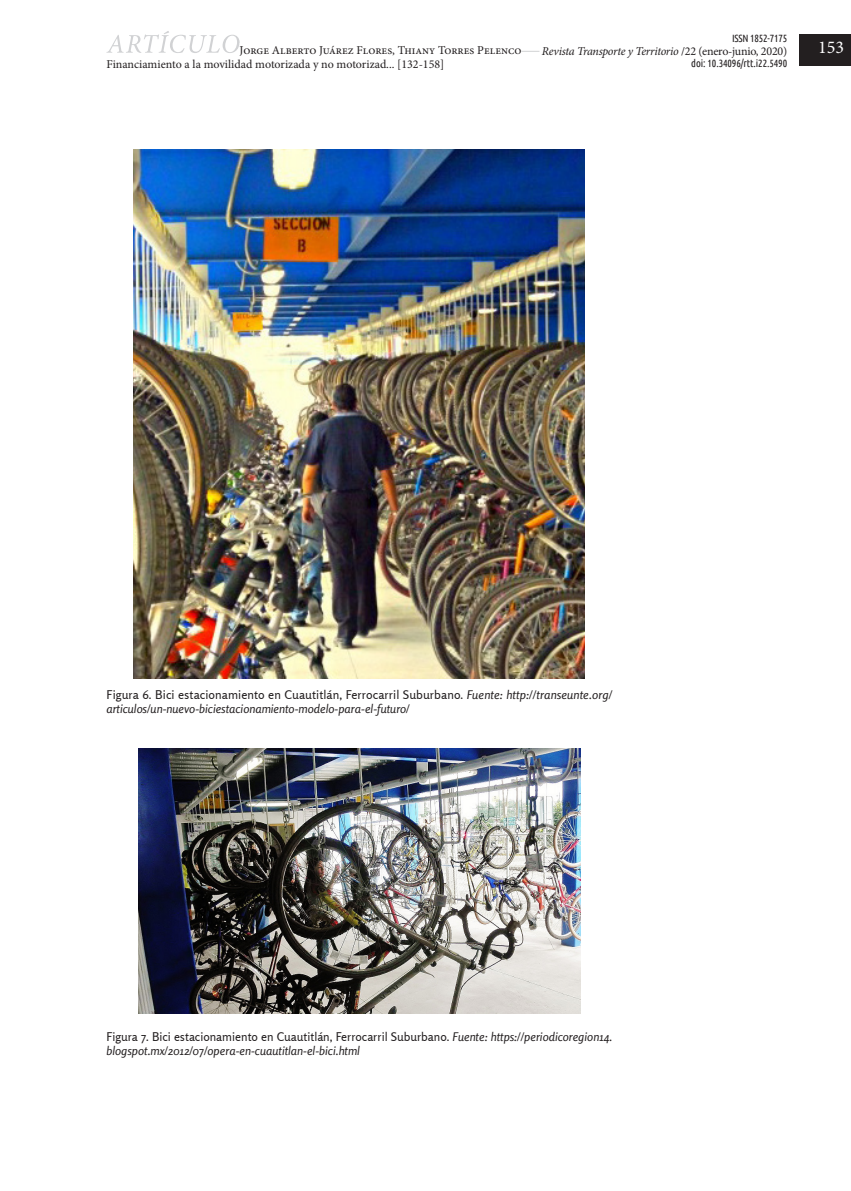
<style>
.page{position:relative;width:851px;height:1191px;background:#fff}
.page>*{position:absolute;margin:0;border:0;box-sizing:border-box;transform-origin:0 0}
.t1{font:18px "Minion Pro";color:#fff}
.imagen-epigrafe{font:italic 12px/13.5px "Rosario";color:#231f20}
.t2{font:12px "Minion Pro";color:#231f20}
.t3{font:italic 12px "Minion Pro";letter-spacing:-.025em;color:#231f20}
.t4{font:10.5px "Ubuntu Condensed";letter-spacing:-.01em;color:#231f20}
.s1{font-style:normal}
</style>
<div class="page">
<hr style="left:106px;top:51px;width:546px;height:1px;background:#d1d2d4">
<div style="left:539px;top:45px;width:248px;height:15px;background:#fff"></div>
<div style="left:799px;top:35px;width:51px;height:31px;background:#231f20"></div>
<svg style="left:106px;top:31px;width:133px;height:22px"></svg>
<div style="left:239px;top:43px;width:282px;height:15px;background:#fff"></div>
<img style="left:134px;top:150px;width:451px;height:529px">
<img style="left:138px;top:748px;width:442px;height:265px">
<p class="t4" style="left:732px;top:31px;width:57px">ISSN 1852-7175</p>
<p class="t3" style="left:542px;top:43px;width:247px">Revista Transporte y Territorio <span class="s1">/22 (enero-junio, 2020)</span></p>
<p class="t4" style="left:691px;top:57px;width:97px">doi: 10.34096/rtt.i22.5490</p>
<p class="t2" style="left:239px;top:42px;width:283px">Jorge Alberto Juárez Flores, Thiany Torres Pelenco</p>
<h1 class="t1" style="left:818px;top:36px;width:27px">153</h1>
<p class="t2" style="left:106px;top:56px;width:339px">Financiamiento a la movilidad motorizada y no motorizad... [132-158]</p>
<p class="imagen-epigrafe" style="left:106px;top:688px;width:507px"><span class="s1">Figura 6. Bici estacionamiento en Cuautitlán, Ferrocarril Suburbano.</span> Fuente: http://transeunte.org/ articulos/un-nuevo-biciestacionamiento-modelo-para-el-futuro/</p>
<p class="imagen-epigrafe" style="left:106px;top:1030px;width:507px"><span class="s1">Figura 7. Bici estacionamiento en Cuautitlán, Ferrocarril Suburbano.</span> Fuente: https://periodicoregion14. blogspot.mx/2012/07/opera-en-cuautitlan-el-bici.html</p>
</div>
